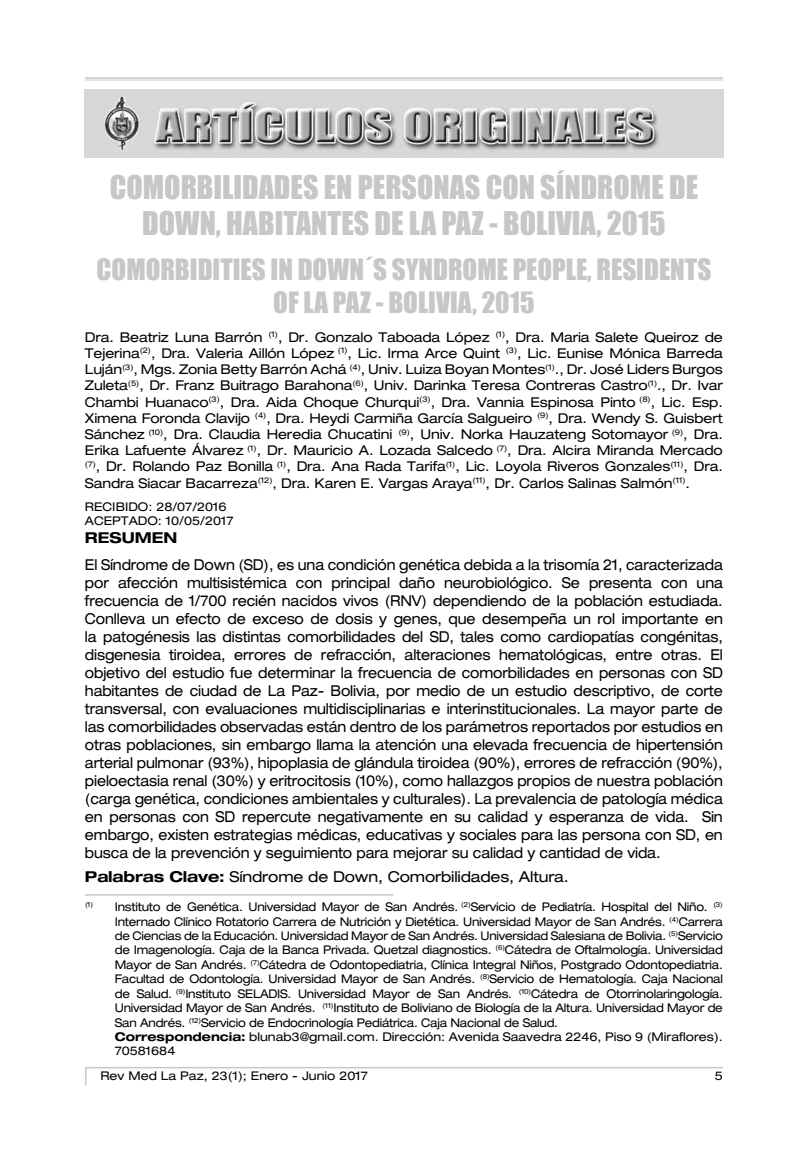
<style>
.page{position:relative;width:808px;height:1149px;background:#fff}
.page>*{position:absolute;margin:0;border:0;box-sizing:border-box;transform-origin:0 0}
.t1{font:30px/36px "Impact";color:#c6c7c8;text-align:center}
.t2{font:27px/32.4px "Impact";color:#c6c7c8;text-align:center}
.t3{font:expanded 15px/18px "Helvetica Neue LT Std";letter-spacing:-.01em;color:#000;text-align:justify;scale:.91 1}
.t4{font:expanded 15px "Helvetica Neue LT Std";letter-spacing:-.01em;color:#000}
.t5{font:700 expanded 15px "Helvetica Neue LT Std";color:#000}
.t6{font:expanded 13.5px/16.2px "Helvetica Neue LT Std";letter-spacing:-.01em;color:#000;text-align:justify}
.t7{font:expanded 12px/14.4px "Helvetica Neue LT Std";letter-spacing:-.02em;color:#000;scale:.95 1}
.t8{font:expanded 12px/14.4px "Helvetica Neue LT Std";color:#000}
.t9{font:expanded 12px "Helvetica Neue LT Std";letter-spacing:-.02em;color:#000}
.s1{font-weight:700}
</style>
<div class="page">
<hr style="left:85px;top:77px;width:638px;height:2px;background:#c6c7c8">
<hr style="left:85px;top:80px;width:638px;height:1px;background:#c6c7c8">
<hr style="left:85px;top:1066px;width:638px;height:2px;background:#c6c7c8">
<svg style="left:85px;top:1066px;width:2px;height:18px"></svg>
<img style="left:85px;top:89px;width:638px;height:68px">
<hr style="left:85px;top:893px;width:308px;height:2px;background:#c6c7c8">
<h1 class="t1" style="left:110px;top:168px;width:590px">COMORBILIDADES EN PERSONAS CON SÍNDROME DE<br>DOWN, HABITANTES DE LA PAZ - BOLIVIA, 2015</h1>
<h2 class="t2" style="left:97px;top:253px;width:616px">COMORBIDITIES IN DOWN´S SYNDROME PEOPLE, RESIDENTS<br>OF LA PAZ - BOLIVIA, 2015</h2>
<p class="t6" style="left:85px;top:328px;width:639px">Dra. Beatriz Luna Barrón <sup>(1)</sup>, Dr. Gonzalo Taboada López <sup>(1)</sup>, Dra. Maria Salete Queiroz de Tejerina<sup>(2)</sup>, Dra. Valeria Aillón López <sup>(1)</sup>, Lic. Irma Arce Quint <sup>(3)</sup>, Lic. Eunise Mónica Barreda Luján<sup>(3)</sup>, Mgs. Zonia Betty Barrón Achá <sup>(4)</sup>, Univ. Luiza Boyan Montes<sup>(1)</sup>., Dr. José Liders Burgos Zuleta<sup>(5)</sup>, Dr. Franz Buitrago Barahona<sup>(6)</sup>, Univ. Darinka Teresa Contreras Castro<sup>(1)</sup>., Dr. Ivar Chambi Huanaco<sup>(3)</sup>, Dra. Aida Choque Churqui<sup>(3)</sup>, Dra. Vannia Espinosa Pinto <sup>(8)</sup>, Lic. Esp.<br>Ximena Foronda Clavijo <sup>(4)</sup>, Dra. Heydi Carmiña García Salgueiro <sup>(9)</sup>, Dra. Wendy S. Guisbert Sánchez <sup>(10)</sup>, Dra. Claudia Heredia Chucatini <sup>(9)</sup>, Univ. Norka Hauzateng Sotomayor <sup>(9)</sup>, Dra.<br>Erika Lafuente Álvarez <sup>(1)</sup>, Dr. Mauricio A. Lozada Salcedo <sup>(7)</sup>, Dra. Alcira Miranda Mercado <sup>(7)</sup>, Dr. Rolando Paz Bonilla <sup>(1)</sup>, Dra. Ana Rada Tarifa<sup>(1)</sup>, Lic. Loyola Riveros Gonzales<sup>(11)</sup>, Dra.<br>Sandra Siacar Bacarreza<sup>(12)</sup>, Dra. Karen E. Vargas Araya<sup>(11)</sup>, Dr. Carlos Salinas Salmón<sup>(11)</sup>.</p>
<p class="t8" style="left:85px;top:498px;width:150px">RECIBIDO: 28/07/2016<br>ACEPTADO: 10/05/2017</p>
<p class="t5" style="left:85px;top:528px;width:94px">RESUMEN</p>
<p class="t3" style="left:85px;top:554px;width:702px">El Síndrome de Down (SD), es una condición genética debida a la trisomía 21, caracterizada por afección multisistémica con principal daño neurobiológico. Se presenta con una frecuencia de 1/700 recién nacidos vivos (RNV) dependiendo de la población estudiada.<br>Conlleva un efecto de exceso de dosis y genes, que desempeña un rol importante en la patogénesis las distintas comorbilidades del SD, tales como cardiopatías congénitas, disgenesia tiroidea, errores de refracción, alteraciones hematológicas, entre otras. El objetivo del estudio fue determinar la frecuencia de comorbilidades en personas con SD habitantes de ciudad de La Paz- Bolivia, por medio de un estudio descriptivo, de corte transversal, con evaluaciones multidisciplinarias e interinstitucionales. La mayor parte de las comorbilidades observadas están dentro de los parámetros reportados por estudios en otras poblaciones, sin embargo llama la atención una elevada frecuencia de hipertensión arterial pulmonar (93%), hipoplasia de glándula tiroidea (90%), errores de refracción (90%), pieloectasia renal (30%) y eritrocitosis (10%), como hallazgos propios de nuestra población (carga genética, condiciones ambientales y culturales). La prevalencia de patología médica en personas con SD repercute negativamente en su calidad y esperanza de vida. Sin embargo, existen estrategias médicas, educativas y sociales para las persona con SD, en busca de la prevención y seguimiento para mejorar su calidad y cantidad de vida.</p>
<p class="t4" style="left:85px;top:867px;width:485px"><span class="s1">Palabras Clave:</span> Síndrome de Down, Comorbilidades, Altura.</p>
<p class="t7" style="left:115px;top:899px;width:642px;text-indent:-30px"><sup>(1)</sup> Instituto de Genética. Universidad Mayor de San Andrés. <sup>(2)</sup>Servicio de Pediatría. Hospital del Niño. <sup>(3)<br></sup>Internado Clínico Rotatorio Carrera de Nutrición y Dietética. Universidad Mayor de San Andrés. <sup>(4)</sup>Carrera de Ciencias de la Educación. Universidad Mayor de San Andrés. Universidad Salesiana de Bolivia. <sup>(5)</sup>Servicio de Imagenología. Caja de la Banca Privada. Quetzal diagnostics. <sup>(6)</sup>Cátedra de Oftalmología. Universidad Mayor de San Andrés. <sup>(7)</sup>Cátedra de Odontopediatria, Clínica Integral Niños, Postgrado Odontopediatria.<br>Facultad de Odontología. Universidad Mayor de San Andrés. <sup>(8)</sup>Servicio de Hematología. Caja Nacional de Salud. <sup>(9)</sup>Instituto SELADIS. Universidad Mayor de San Andrés. <sup>(10)</sup>Cátedra de Otorrinolaringología.<br>Universidad Mayor de San Andrés. <sup>(11)</sup>Instituto de Boliviano de Biología de la Altura. Universidad Mayor de San Andrés. <sup>(12)</sup>Servicio de Endocrinología Pediátrica. Caja Nacional de Salud.<br><span class="s1">Correspondencia:</span> blunab3@gmail.com. Dirección: Avenida Saavedra 2246, Piso 9 (Miraflores).<br>70581684</p>
<p class="t8" style="left:100px;top:1068px;width:269px">Rev Med La Paz, 23(1); Enero - Junio 2017</p>
<p class="t9" style="left:715px;top:1067px;width:10px">5</p>
</div>
